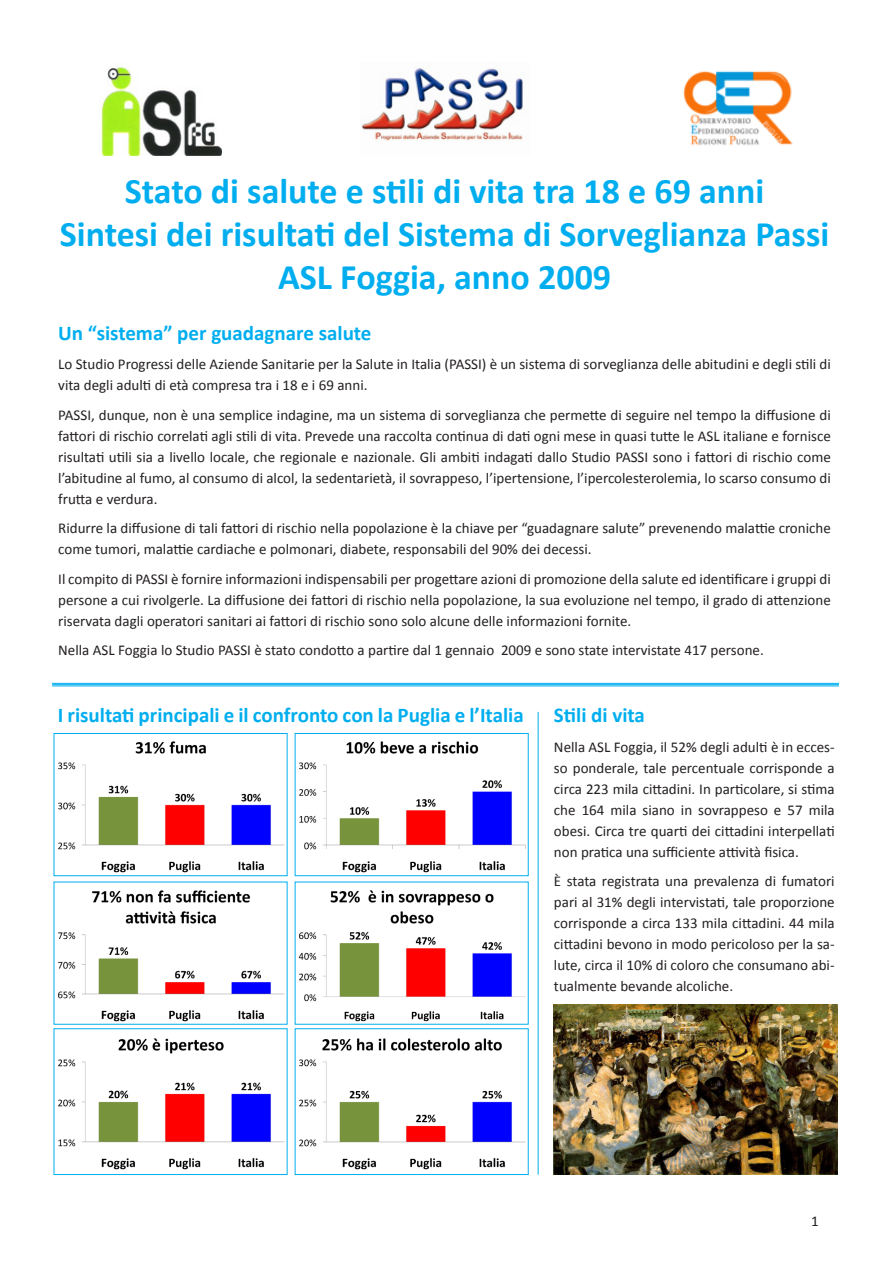
<style>
.page{position:relative;width:893px;height:1263px;background:#fff}
.page>*{position:absolute;margin:0;border:0;box-sizing:border-box;transform-origin:0 0}
.t1{font:700 36px "Calibri";color:#00aeef}
.Titoli_paragrafi{font:700 21px "Calibri";color:#00aeef}
.testo_in_colonna{font:15px/21px "Calibri";color:#231f20;text-align:justify}
.Page_numbers{font:15px "Calibri";color:#231f20}
</style>
<div class="page">
<img style="left:298px;top:890px;width:228px;height:132px">
<img style="left:299px;top:1038px;width:227px;height:132px">
<div style="left:295px;top:1028px;width:234px;height:147px;border:1px solid #00aeef"></div>
<img style="left:299px;top:741px;width:227px;height:132px">
<div style="left:295px;top:733px;width:234px;height:143px;border:1px solid #00aeef"></div>
<img style="left:58px;top:890px;width:227px;height:132px">
<img style="left:58px;top:1038px;width:227px;height:132px">
<div style="left:54px;top:1028px;width:233px;height:147px;border:1px solid #00aeef"></div>
<img style="left:58px;top:741px;width:227px;height:132px">
<div style="left:54px;top:733px;width:233px;height:143px;border:1px solid #00aeef"></div>
<img style="left:101px;top:67px;width:121px;height:89px">
<img style="left:361px;top:68px;width:162px;height:73px">
<img style="left:683px;top:71px;width:110px;height:74px">
<hr style="left:52px;top:683px;width:787px;height:1px;background:#00aeef">
<hr style="left:52px;top:684px;width:787px;height:1px;background:#00aeef">
<hr style="left:52px;top:686px;width:787px;height:1px;background:#00aeef">
<hr style="left:538px;top:712px;width:1px;height:462px;background:#00aeef">
<img style="left:554px;top:1004px;width:283px;height:171px">
<p class="t1" style="left:125px;top:168px;width:641px">Stato di salute e stili di vita tra 18 e 69 anni</p>
<p class="t1" style="left:60px;top:211px;width:771px">Sintesi dei risultati del Sistema di Sorveglianza Passi</p>
<p class="t1" style="left:278px;top:255px;width:335px">ASL Foggia, anno 2009</p>
<p class="Titoli_paragrafi" style="left:58px;top:320px;width:315px">Un “sistema” per guadagnare salute</p>
<p class="testo_in_colonna" style="left:58px;top:353px;width:774px">Lo Studio Progressi delle Aziende Sanitarie per la Salute in Italia (PASSI) è un sistema di sorveglianza delle abitudini e degli stili di vita degli adulti di età compresa tra i 18 e i 69 anni.</p>
<p class="testo_in_colonna" style="left:58px;top:404px;width:774px">PASSI, dunque, non è una semplice indagine, ma un sistema di sorveglianza che permette di seguire nel tempo la diffusione di fattori di rischio correlati agli stili di vita. Prevede una raccolta continua di dati ogni mese in quasi tutte le ASL italiane e fornisce risultati utili sia a livello locale, che regionale e nazionale. Gli ambiti indagati dallo Studio PASSI sono i fattori di rischio come l’abitudine al fumo, al consumo di alcol, la sedentarietà, il sovrappeso, l’ipertensione, l’ipercolesterolemia, lo scarso consumo di frutta e verdura.</p>
<p class="testo_in_colonna" style="left:58px;top:517px;width:774px">Ridurre la diffusione di tali fattori di rischio nella popolazione è la chiave per “guadagnare salute” prevenendo malattie croniche come tumori, malattie cardiache e polmonari, diabete, responsabili del 90% dei decessi.</p>
<p class="testo_in_colonna" style="left:58px;top:568px;width:774px">Il compito di PASSI è fornire informazioni indispensabili per progettare azioni di promozione della salute ed identificare i gruppi di persone a cui rivolgerle. La diffusione dei fattori di rischio nella popolazione, la sua evoluzione nel tempo, il grado di attenzione riservata dagli operatori sanitari ai fattori di rischio sono solo alcune delle informazioni fornite.</p>
<p class="testo_in_colonna" style="left:58px;top:639px;width:707px">Nella ASL Foggia lo Studio PASSI è stato condotto a partire dal 1 gennaio 2009 e sono state intervistate 417 persone.</p>
<p class="Titoli_paragrafi" style="left:58px;top:702px;width:467px">I risultati principali e il confronto con la Puglia e l’Italia</p>
<p class="Titoli_paragrafi" style="left:554px;top:702px;width:92px">Stili di vita</p>
<p class="testo_in_colonna" style="left:554px;top:736px;width:282px">Nella ASL Foggia, il 52% degli adulti è in ecces&shy;so ponderale, tale percentuale corrisponde a circa 223 mila cittadini. In particolare, si stima che 164 mila siano in sovrappeso e 57 mila obesi. Circa tre quarti dei cittadini interpellati non pratica una sufficiente attività fisica.</p>
<p class="testo_in_colonna" style="left:554px;top:870px;width:282px">È stata registrata una prevalenza di fumatori pari al 31% degli intervistati, tale proporzione corrisponde a circa 133 mila cittadini. 44 mila cittadini bevono in modo pericoloso per la sa&shy;lute, circa il 10% di coloro che consumano abi&shy;tualmente bevande alcoliche.</p>
<p class="Page_numbers" style="left:811px;top:1212px;width:9px">1</p>
</div>
